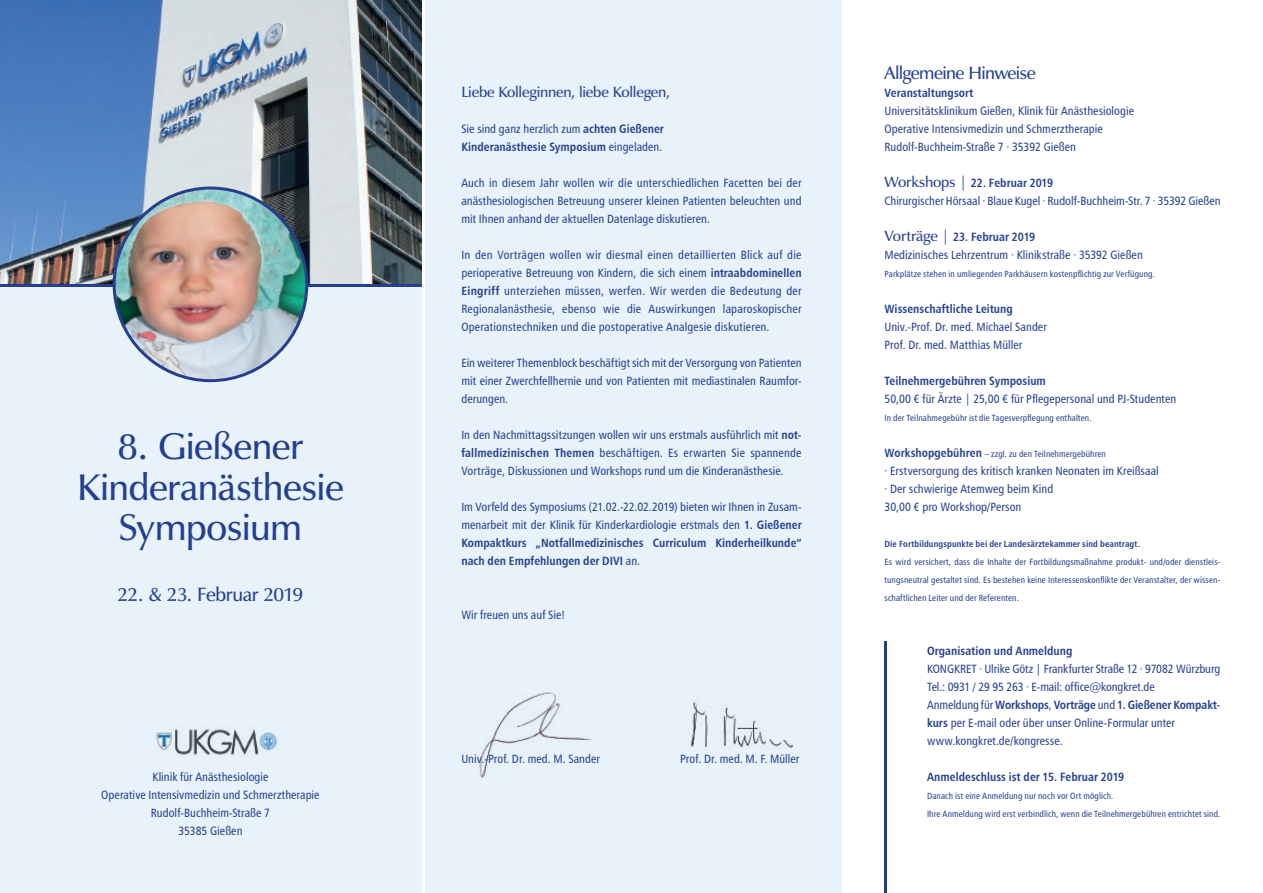
<style>
.page{position:relative;width:1263px;height:893px;background:#fff}
.page>*{position:absolute;margin:0;border:0;box-sizing:border-box;transform-origin:0 0}
.t1{font:600 37.5px/40.5px "Zapf Humanist 601 BT";letter-spacing:-.015em;color:#253f8e;text-align:center}
.t2{font:600 19.5px "Zapf Humanist 601 BT";letter-spacing:-.03em;color:#253f8e}
.t3{font:600 18px "Zapf Humanist 601 BT";letter-spacing:-.04em;color:#253f8e}
.t4{font:600 15px "Zapf Humanist 601 BT";letter-spacing:-.015em;color:#253f8e}
.t5{font:12px/18px "Humanist 777 BT Roman Condensed B";color:#253f8e}
.t6{font:12px/18px "Humanist 777 BT Bold Condensed B";letter-spacing:.005em;color:#253f8e}
.t7{font:9px/18px "Humanist 777 BT Roman Condensed B";letter-spacing:.01em;color:#253f8e;text-align:justify}
.t8{font:9px "Humanist 777 BT Bold Condensed B";letter-spacing:.015em;color:#253f8e}
.s1{font-family:"Humanist 777 BT Bold Condensed B"}
.s2{font-family:"Humanist 777 BT Roman Condensed B"}
.s3{font-family:"Zapf Humanist 601 BT";font-weight:600;font-size:15px}
.s4{font-family:"Humanist 777 BT Bold Condensed B";font-size:12px}
</style>
<div class="page">
<hr style="left:884px;top:642px;width:3px;height:251px;background:#253f8e">
<div style="left:0;top:0;width:842px;height:893px;background:#e8f2fa"></div>
<img style="left:0;top:0;width:422px;height:285px">
<hr style="left:0;top:285px;width:422px;height:2px;background:#253f8e">
<img style="left:114px;top:188px;width:193px;height:193px">
<img style="left:156px;top:729px;width:122px;height:27px">
<img style="left:691px;top:702px;width:101px;height:47px">
<img style="left:477px;top:692px;width:115px;height:86px">
<hr style="left:422px;top:0;width:2px;height:893px;background:#fff">
<h1 class="t1" style="left:77px;top:426px;width:268px">8. Gießener<br>Kinderanästhesie<br>Symposium</h1>
<h2 class="t2" style="left:118px;top:582px;width:187px">22. &amp; 23. Februar 2019</h2>
<p class="t5" style="left:101px;top:767px;width:220px;text-align:center">Klinik für Anästhesiologie<br>Operative Intensivmedizin und Schmerztherapie<br>Rudolf-Buchheim-Straße 7<br>35385 Gießen</p>
<p class="t4" style="left:461px;top:82px;width:210px">Liebe Kolleginnen, liebe Kollegen,</p>
<p class="t5" style="left:461px;top:119px;width:204px">Sie sind ganz herzlich zum <span class="s1">achten Gießener</span></p>
<p class="t6" style="left:461px;top:137px;width:202px">Kinderanästhesie Symposium <span class="s2">eingeladen.</span></p>
<p class="t5" style="left:461px;top:173px;width:342px;text-align:justify">Auch in diesem Jahr wollen wir die unterschiedlichen Facetten bei der anästhesiologischen Betreuung unserer kleinen Patienten beleuchten und mit Ihnen anhand der aktuellen Datenlage diskutieren.</p>
<p class="t5" style="left:461px;top:245px;width:342px;text-align:justify">In den Vorträgen wollen wir diesmal einen detaillierten Blick auf die perioperative Betreuung von Kindern, die sich einem <span class="s1">intraabdominellen Eingriff</span> unterziehen müssen, werfen. Wir werden die Bedeutung der Regionalanästhesie, ebenso wie die Auswirkungen laparoskopischer Operationstechniken und die postoperative Analgesie diskutieren.</p>
<p class="t5" style="left:461px;top:353px;width:342px;text-align:justify">Ein weiterer Themenblock beschäftigt sich mit der Versorgung von Patienten mit einer Zwerchfellhernie und von Patienten mit mediastinalen Raumfor&shy;derungen.</p>
<p class="t5" style="left:461px;top:425px;width:342px;text-align:justify">In den Nachmittagssitzungen wollen wir uns erstmals ausführlich mit <span class="s1">not&shy;fallmedizinischen Themen</span> beschäftigen. Es erwarten Sie spannende Vorträge, Diskussionen und Workshops rund um die Kinderanästhesie.</p>
<p class="t5" style="left:461px;top:497px;width:342px">Im Vorfeld des Symposiums (21.02.-22.02.2019) bieten wir Ihnen in Zusam&shy;menarbeit mit der Klinik für Kinderkardiologie erstmals den <span class="s1">1. Gießener</span></p>
<p class="t6" style="left:461px;top:533px;width:342px">Kompaktkurs „Notfallmedizinisches Curriculum Kinderheilkunde“ nach den Empfehlungen der DIVI <span class="s2">an.</span></p>
<p class="t5" style="left:461px;top:605px;width:105px">Wir freuen uns auf Sie!</p>
<p class="t5" style="left:461px;top:749px;width:140px">Univ.-Prof. Dr. med. M. Sander</p>
<p class="t5" style="left:680px;top:749px;width:121px">Prof. Dr. med. M. F. Müller</p>
<h3 class="t3" style="left:884px;top:61px;width:153px">Allgemeine Hinweise</h3>
<p class="t6" style="left:884px;top:83px;width:90px">Veranstaltungsort</p>
<p class="t5" style="left:884px;top:101px;width:251px">Universitätsklinikum Gießen, Klinik für Anästhesiologie<br>Operative Intensivmedizin und Schmerztherapie<br>Rudolf-Buchheim-Straße 7 · 35392 Gießen</p>
<p class="t6" style="left:884px;top:173px;width:170px"><span class="s3">Workshops |</span> 22. Februar 2019</p>
<p class="t5" style="left:884px;top:191px;width:337px">Chirurgischer Hörsaal · Blaue Kugel · Rudolf-Buchheim-Str. 7 · 35392 Gießen</p>
<p class="t6" style="left:884px;top:227px;width:152px"><span class="s3">Vorträge |</span> 23. Februar 2019</p>
<p class="t5" style="left:884px;top:245px;width:260px">Medizinisches Lehrzentrum · Klinikstraße · 35392 Gießen</p>
<p class="t7" style="left:884px;top:264px;width:272px">Parkplätze stehen in umliegenden Parkhäusern kostenpflichtig zur Verfügung.</p>
<p class="t6" style="left:884px;top:299px;width:130px">Wissenschaftliche Leitung</p>
<p class="t5" style="left:884px;top:317px;width:164px">Univ.-Prof. Dr. med. Michael Sander<br>Prof. Dr. med. Matthias Müller</p>
<p class="t6" style="left:884px;top:371px;width:163px">Teilnehmergebühren Symposium</p>
<p class="t5" style="left:884px;top:389px;width:293px">50,00 € für Ärzte | 25,00 € für Pflegepersonal und PJ-Studenten</p>
<p class="t7" style="left:884px;top:408px;width:209px">In der Teilnahmegebühr ist die Tagesverpflegung enthalten.</p>
<p class="t7" style="left:884px;top:444px;width:223px"><span class="s4">Workshopgebühren</span> – zzgl. zu den Teilnehmergebühren</p>
<p class="t5" style="left:884px;top:461px;width:276px">· Erstversorgung des kritisch kranken Neonaten im Kreißsaal · Der schwierige Atemweg beim Kind<br>30,00 € pro Workshop/Person</p>
<p class="t8" style="left:884px;top:538px;width:257px">Die Fortbildungspunkte bei der Landesärztekammer sind beantragt.</p>
<p class="t7" style="left:884px;top:552px;width:337px">Es wird versichert, dass die Inhalte der Fortbildungsmaßnahme produkt- und/oder dienstleis&shy;tungsneutral gestaltet sind. Es bestehen keine Interessenskonflikte der Veranstalter, der wissen&shy;schaftlichen Leiter und der Referenten.</p>
<p class="t6" style="left:927px;top:641px;width:147px">Organisation und Anmeldung</p>
<p class="t5" style="left:927px;top:659px;width:295px">KONGKRET · Ulrike Götz | Frankfurter Straße 12 · 97082 Würzburg<br>Tel.: 0931 / 29 95 263 · E-mail: office@kongkret.de</p>
<p class="t6" style="left:927px;top:695px;width:295px"><span class="s2">Anmeldung für</span> Workshops<span class="s2">,</span> Vorträge <span class="s2">und</span> 1. Gießener Kompakt-</p>
<p class="t5" style="left:927px;top:713px;width:249px"><span class="s1">kurs</span> per E-mail oder über unser Online-Formular unter www.kongkret.de/kongresse.</p>
<p class="t6" style="left:927px;top:767px;width:199px">Anmeldeschluss ist der 15. Februar 2019</p>
<p class="t7" style="left:927px;top:786px;width:295px">Danach ist eine Anmeldung nur noch vor Ort möglich.<br>Ihre Anmeldung wird erst verbindlich, wenn die Teilnehmergebühren entrichtet sind.</p>
</div>
